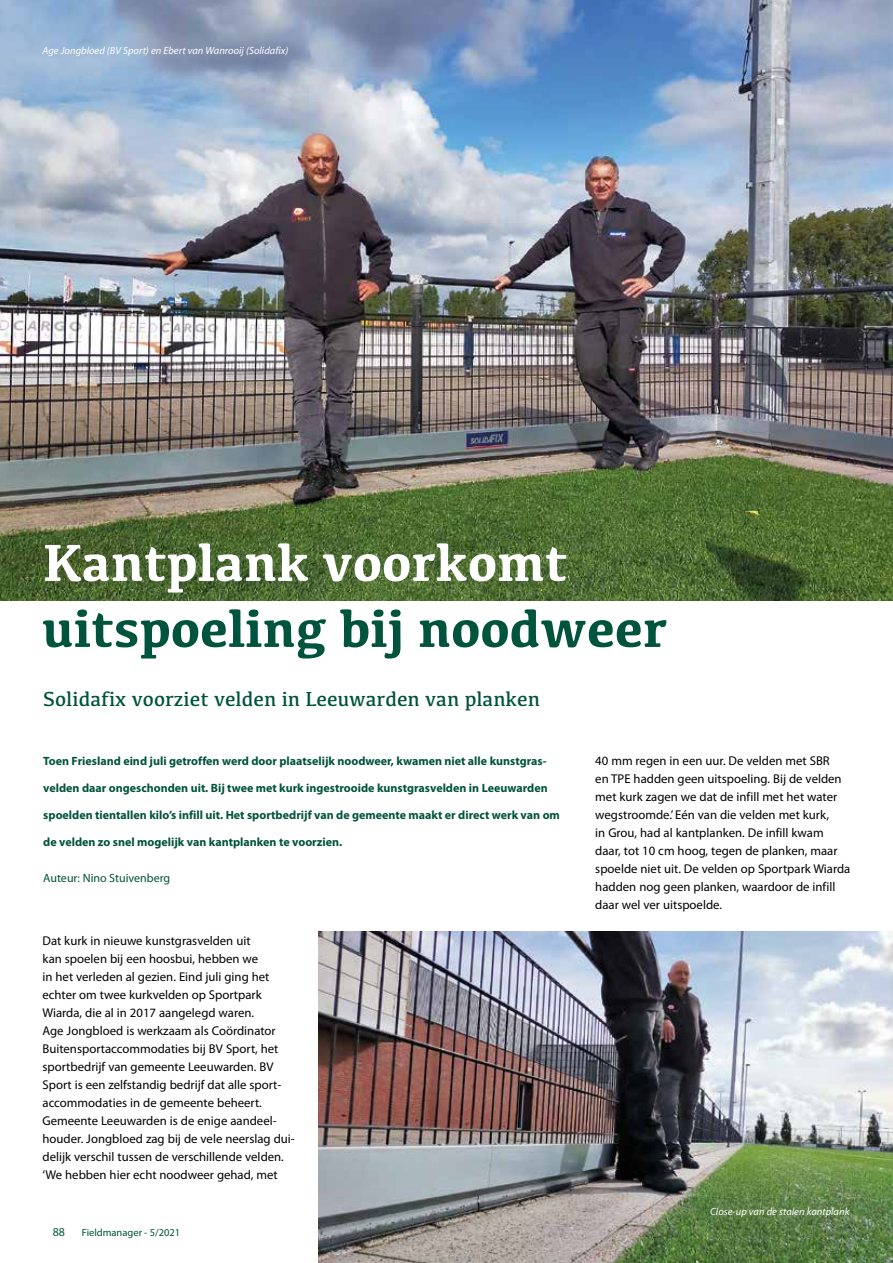
<style>
.page{position:relative;width:893px;height:1263px;background:#fff}
.page>*{position:absolute;margin:0;border:0;box-sizing:border-box;transform-origin:0 0}
.t1{font:700 54px "Kefa";color:#00533d}
.t2{font:700 54px "Kefa";color:#fff}
.t3{font:21px "Kefa";color:#00533d}
.t4{font:12.75px/18px "Myriad Pro";color:#000}
.t5{font:700 12px "Myriad Pro";color:#00533d}
.t6{font:12px "Myriad Pro";color:#00533d}
.t7{font:italic 10.5px "Myriad Pro";color:#fff}
.t8{font:10.5px "Myriad Pro";color:#00533d}
</style>
<div class="page">
<img style="left:0;top:0;width:893px;height:600px">
<img style="left:319px;top:931px;width:574px;height:332px">
<p class="t7" style="left:43px;top:44px;width:247px">Age Jongbloed (BV Sport) en Ebert van Wanrooij (Solidafix)</p>
<h1 class="t2" style="left:43px;top:527px;width:526px">Kantplank voorkomt</h1>
<h1 class="t1" style="left:43px;top:593px;width:626px">uitspoeling bij noodweer</h1>
<h2 class="t3" style="left:43px;top:686px;width:498px">Solidafix voorziet velden in Leeuwarden van planken</h2>
<p class="t5" style="left:43px;top:753px;width:505px">Toen Friesland eind juli getroffen werd door plaatselijk noodweer, kwamen niet alle kunstgras-</p>
<p class="t5" style="left:43px;top:780px;width:506px">velden daar ongeschonden uit. Bij twee met kurk ingestrooide kunstgrasvelden in Leeuwarden</p>
<p class="t5" style="left:43px;top:807px;width:518px">spoelden tientallen kilo’s infill uit. Het sportbedrijf van de gemeente maakt er direct werk van om</p>
<p class="t5" style="left:43px;top:834px;width:301px">de velden zo snel mogelijk van kantplanken te voorzien.</p>
<p class="t6" style="left:43px;top:871px;width:128px">Auteur: Nino Stuivenberg</p>
<p class="t4" style="left:43px;top:932px;width:254px">Dat kurk in nieuwe kunstgrasvelden uit<br>kan spoelen bij een hoosbui, hebben we<br>in het verleden al gezien. Eind juli ging het echter om twee kurkvelden op Sportpark Wiarda, die al in 2017 aangelegd waren.<br>Age Jongbloed is werkzaam als Coördinator Buitensportaccommodaties bij BV Sport, het sportbedrijf van gemeente Leeuwarden. BV Sport is een zelfstandig bedrijf dat alle sport&shy;accommodaties in de gemeente beheert.<br>Gemeente Leeuwarden is de enige aandeel&shy;houder. Jongbloed zag bij de vele neerslag dui&shy;delijk verschil tussen de verschillende velden. ‘We hebben hier echt noodweer gehad, met</p>
<p class="t6" style="left:53px;top:1224px;width:14px">88</p>
<p class="t8" style="left:82px;top:1226px;width:100px">Fieldmanager - 5/2021</p>
<p class="t4" style="left:595px;top:752px;width:257px">40 mm regen in een uur. De velden met SBR<br>en TPE hadden geen uitspoeling. Bij de velden met kurk zagen we dat de infill met het water wegstroomde.’ Eén van die velden met kurk,<br>in Grou, had al kantplanken. De infill kwam daar, tot 10 cm hoog, tegen de planken, maar spoelde niet uit. De velden op Sportpark Wiarda hadden nog geen planken, waardoor de infill daar wel ver uitspoelde.</p>
<p class="t7" style="left:710px;top:1205px;width:141px">Close-up van de stalen kantplank</p>
</div>
